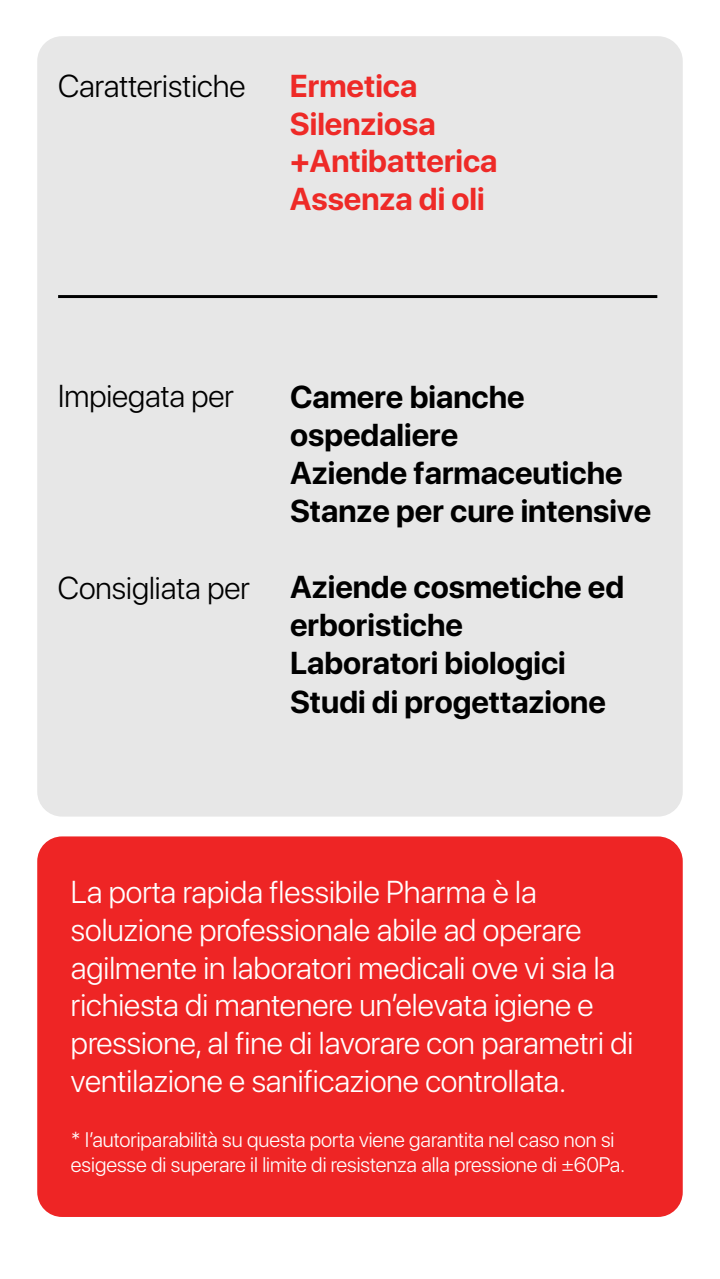
<style>
.page{position:relative;width:720px;height:1279px;background:#fff}
.page>*{position:absolute;margin:0;border:0;box-sizing:border-box;transform-origin:0 0}
.t1{font:300 31.5px/37.8px "SF Pro Display";color:#fff}
.t2{font:700 31.5px/37.8px "SF Pro Display";color:#000}
.t3{font:700 31.5px/37.8px "SF Pro Display";color:#ee2a27}
.t4{font:300 31.5px "SF Pro Display";color:#000}
.t5{font:300 21px/25.2px "SF Pro Display";color:#fff}
</style>
<div class="page">
<div style="left:37px;top:36px;width:645px;height:781px;background:#e7e7e7;border-radius:25px"></div>
<hr style="left:58px;top:295px;width:599px;height:3px;background:#000101">
<div style="left:37px;top:836px;width:645px;height:381px;background:#ee2525;border-radius:25px"></div>
<p class="t4" style="left:58px;top:63px;width:189px">Caratteristiche</p>
<p class="t3" style="left:290px;top:67px;width:209px">Ermetica<br>Silenziosa +Antibatterica<br>Assenza di oli</p>
<p class="t4" style="left:58px;top:374px;width:177px">Impiegata per</p>
<p class="t4" style="left:58px;top:565px;width:193px">Consigliata per</p>
<p class="t2" style="left:290px;top:378px;width:362px">Camere bianche ospedaliere<br>Aziende farmaceutiche<br>Stanze per cure intensive</p>
<p class="t2" style="left:290px;top:569px;width:335px">Aziende cosmetiche ed erboristiche<br>Laboratori biologici<br>Studi di progettazione</p>
<p class="t1" style="left:71px;top:871px;width:563px">La porta rapida flessibile Pharma è la soluzione professionale abile ad operare agilmente in laboratori medicali ove vi sia la richiesta di mantenere un’elevata igiene e pressione, al fine di lavorare con parametri di ventilazione e sanificazione controllata.</p>
<p class="t5" style="left:71px;top:1125px;width:555px">* l’autoriparabilità su questa porta viene garantita nel caso non si esigesse di superare il limite di resistenza alla pressione di ±60Pa.</p>
</div>
